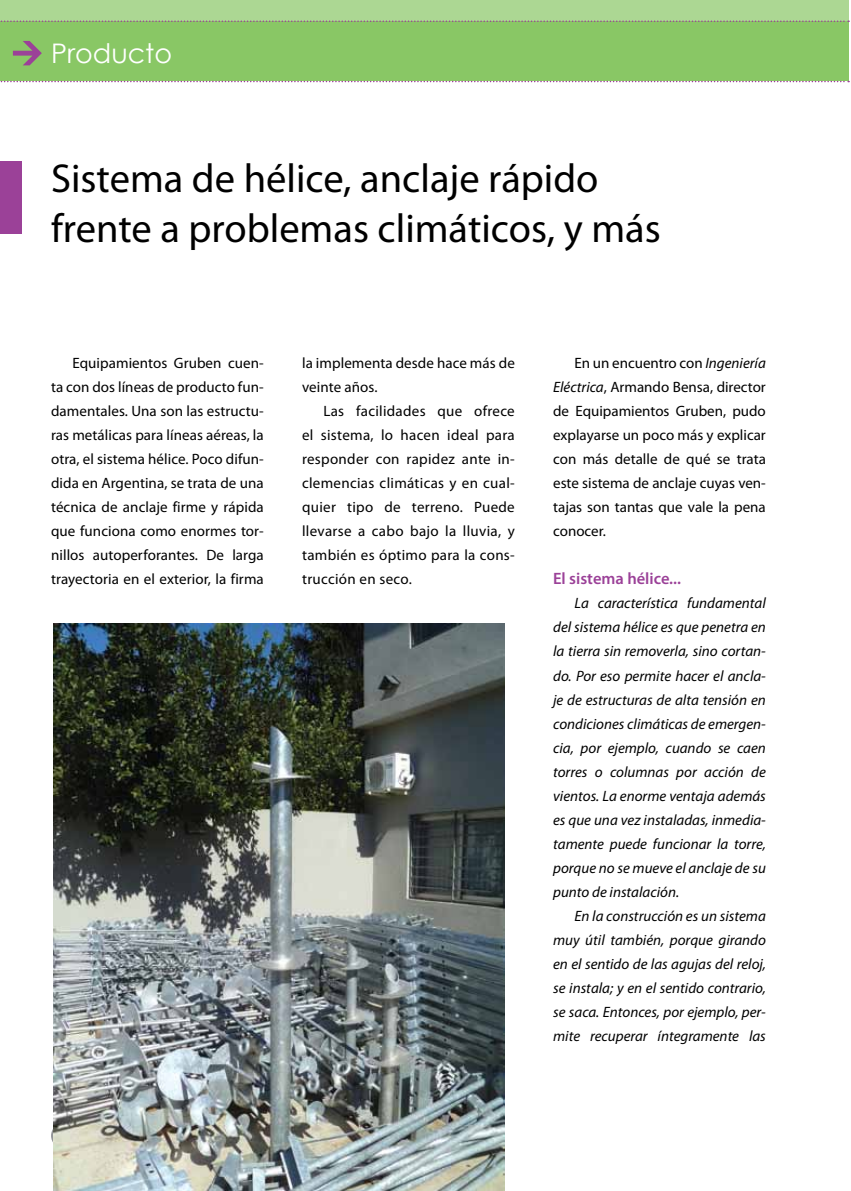
<style>
.page{position:relative;width:851px;height:1191px;background:#fff}
.page>*{position:absolute;margin:0;border:0;box-sizing:border-box;transform-origin:0 0}
.t1{font:40.5px/49.5px "Myriad Pro";color:#000}
.t2{font:27px "Century Gothic";color:#fff}
.t3{font:600 16.5px "Myriad Pro";color:#9b4198}
.t4{font:15px/24px "Myriad Pro";letter-spacing:.005em;color:#000;text-align:justify}
.t5{font:italic 15px/24px "Myriad Pro";color:#000;text-align:justify}
.s1{font-style:italic}
</style>
<div class="page">
<div style="left:51px;top:1123px;width:26px;height:25px;background:#939598;border-radius:50%"></div>
<div style="left:0;top:21px;width:848px;height:60px;background:#89c765"></div>
<div style="left:0;top:0;width:848px;height:21px;background:#acd793"></div>
<svg style="left:0;top:81px;width:849px;height:1px"></svg>
<svg style="left:0;top:21px;width:849px;height:1px"></svg>
<svg style="left:13px;top:41px;width:29px;height:24px"></svg>
<div style="left:0;top:162px;width:21px;height:72px;background:#9b4198"></div>
<img style="left:53px;top:623px;width:451px;height:568px">
<h2 class="t2" style="left:51px;top:35px;width:123px">Producto</h2>
<h1 class="t1" style="left:51px;top:153px;width:611px">Sistema de hélice, anclaje rápido frente a problemas climáticos, y más</h1>
<p class="t4" style="left:51px;top:351px;width:214px;text-indent:21px">Equipamientos Gruben cuen&shy;ta con dos líneas de producto fun&shy;damentales. Una son las estructu&shy;ras metálicas para líneas aéreas, la otra, el sistema hélice. Poco difun&shy;dida en Argentina, se trata de una técnica de anclaje firme y rápida que funciona como enormes tor&shy;nillos autoperforantes. De larga trayectoria en el exterior, la firma</p>
<p class="t4" style="left:302px;top:351px;width:214px">la implementa desde hace más de veinte años.</p>
<p class="t4" style="left:302px;top:399px;width:214px;text-indent:21px">Las facilidades que ofrece el sistema, lo hacen ideal para responder con rapidez ante in&shy;clemencias climáticas y en cual&shy;quier tipo de terreno. Puede llevarse a cabo bajo la lluvia, y también es óptimo para la cons&shy;trucción en seco.</p>
<p class="t4" style="left:553px;top:351px;width:214px;text-indent:21px">En un encuentro con <span class="s1">Ingeniería Eléctrica</span>, Armando Bensa, director de Equipamientos Gruben, pudo explayarse un poco más y explicar con más detalle de qué se trata este sistema de anclaje cuyas ven&shy;tajas son tantas que vale la pena conocer.</p>
<p class="t3" style="left:553px;top:568px;width:129px">El sistema hélice...</p>
<p class="t5" style="left:553px;top:591px;width:214px;text-indent:21px">La característica fundamental del sistema hélice es que penetra en la tierra sin removerla, sino cortan&shy;do. Por eso permite hacer el ancla&shy;je de estructuras de alta tensión en condiciones climáticas de emergen&shy;cia, por ejemplo, cuando se caen torres o columnas por acción de vientos. La enorme ventaja además es que una vez instaladas, inmedia&shy;tamente puede funcionar la torre, porque no se mueve el anclaje de su punto de instalación.</p>
<p class="t5" style="left:553px;top:903px;width:214px;text-indent:21px">En la construcción es un sistema muy útil también, porque girando en el sentido de las agujas del reloj, se instala; y en el sentido contrario, se saca. Entonces, por ejemplo, per&shy;mite recuperar íntegramente las</p>
</div>
